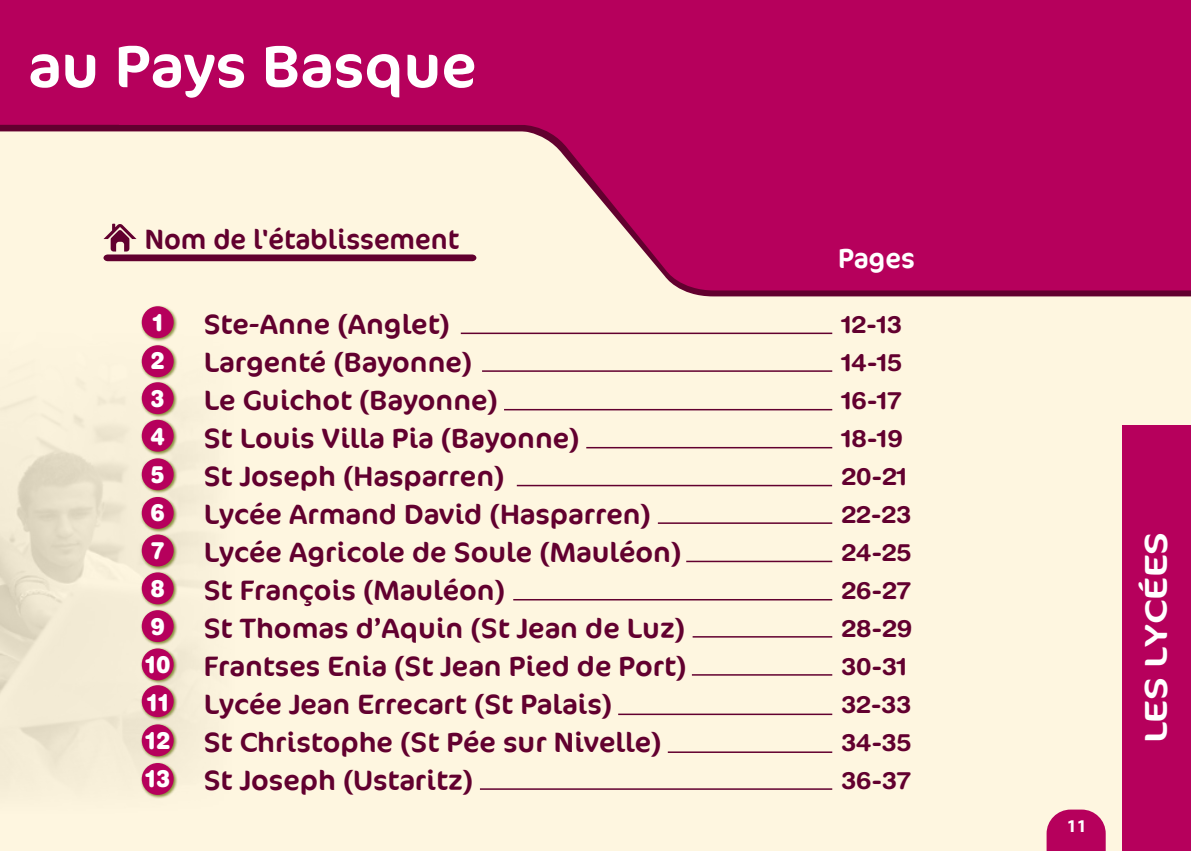
<style>
.page{position:relative;width:1191px;height:851px;background:#fff}
.page>*{position:absolute;margin:0;border:0;box-sizing:border-box;transform-origin:0 0}
.t1{font:60px "Cocon";color:#fff;scale:1.05 1}
.t2{font:32px "Cocon";color:#fff;scale:1.25 1}
.t3{font:28px/38px "Cocon";color:#62002f;scale:1.05 1}
.t4{font:28px "Cocon";color:#62002f}
.t5{font:28px "Cocon";color:#fff}
.t6{font:700 24px/38px "Helvetica Rounded";color:#62002f;scale:1.05 1}
.t7{font:900 24px/38px "Helvetica Rounded";color:#fff;text-align:center;scale:.9 1}
.t8{font:700 18px "Myriad";color:#fff}
</style>
<div class="page">
<div style="left:0;top:0;width:1191px;height:850px;background:#fef6e0"></div>
<img style="left:0;top:381px;width:204px;height:402px">
<svg style="left:1046px;top:809px;width:59px;height:41px;background:#be1d6b"></svg>
<div style="left:140px;top:761px;width:38px;height:38px;background:#626f08;opacity:.75"></div>
<div style="left:142px;top:762px;width:32px;height:32px;background:#b6005c;border-radius:50%"></div>
<div style="left:140px;top:723px;width:38px;height:37px;background:#626f08;opacity:.75"></div>
<div style="left:142px;top:724px;width:32px;height:32px;background:#b6005c;border-radius:50%"></div>
<div style="left:140px;top:683px;width:38px;height:38px;background:#626f08;opacity:.75"></div>
<div style="left:142px;top:685px;width:32px;height:32px;background:#b6005c;border-radius:50%"></div>
<div style="left:140px;top:647px;width:38px;height:37px;background:#626f08;opacity:.75"></div>
<div style="left:142px;top:648px;width:32px;height:32px;background:#b6005c;border-radius:50%"></div>
<div style="left:140px;top:608px;width:38px;height:38px;background:#626f08;opacity:.75"></div>
<div style="left:142px;top:610px;width:32px;height:32px;background:#b6005c;border-radius:50%"></div>
<div style="left:140px;top:571px;width:38px;height:37px;background:#626f08;opacity:.75"></div>
<div style="left:142px;top:572px;width:32px;height:32px;background:#b6005c;border-radius:50%"></div>
<div style="left:140px;top:533px;width:38px;height:37px;background:#626f08;opacity:.75"></div>
<div style="left:142px;top:534px;width:32px;height:32px;background:#b6005c;border-radius:50%"></div>
<div style="left:140px;top:495px;width:38px;height:38px;background:#626f08;opacity:.75"></div>
<div style="left:142px;top:497px;width:32px;height:32px;background:#b6005c;border-radius:50%"></div>
<div style="left:140px;top:457px;width:38px;height:37px;background:#626f08;opacity:.75"></div>
<div style="left:142px;top:458px;width:32px;height:32px;background:#b6005c;border-radius:50%"></div>
<div style="left:140px;top:418px;width:38px;height:38px;background:#626f08;opacity:.75"></div>
<div style="left:142px;top:419px;width:32px;height:32px;background:#b6005c;border-radius:50%"></div>
<div style="left:140px;top:381px;width:38px;height:37px;background:#626f08;opacity:.75"></div>
<div style="left:142px;top:382px;width:32px;height:32px;background:#b6005c;border-radius:50%"></div>
<div style="left:140px;top:344px;width:38px;height:37px;background:#626f08;opacity:.75"></div>
<div style="left:142px;top:345px;width:32px;height:32px;background:#b6005c;border-radius:50%"></div>
<div style="left:140px;top:305px;width:38px;height:37px;background:#626f08;opacity:.75"></div>
<div style="left:142px;top:306px;width:32px;height:32px;background:#b6005c;border-radius:50%"></div>
<svg style="left:114px;top:131px;width:1077px;height:165px"></svg>
<div style="left:0;top:0;width:119px;height:125px;background:#b6005c"></div>
<svg style="left:119px;top:0;width:1072px;height:290px;fill:#b6005c"></svg>
<div style="left:1123px;top:425px;width:68px;height:425px;background:#b6005c"></div>
<svg style="left:103px;top:224px;width:373px;height:37px"></svg>
<hr style="left:461px;top:332px;width:371px;height:2px;background:#62002f">
<hr style="left:482px;top:370px;width:350px;height:2px;background:#62002f">
<hr style="left:504px;top:409px;width:328px;height:1px;background:#62002f">
<hr style="left:586px;top:447px;width:246px;height:1px;background:#62002f">
<hr style="left:517px;top:484px;width:315px;height:2px;background:#62002f">
<hr style="left:658px;top:522px;width:174px;height:2px;background:#62002f">
<hr style="left:686px;top:560px;width:146px;height:2px;background:#62002f">
<hr style="left:513px;top:599px;width:319px;height:1px;background:#62002f">
<hr style="left:692px;top:636px;width:140px;height:1px;background:#62002f">
<hr style="left:692px;top:674px;width:140px;height:1px;background:#62002f">
<hr style="left:618px;top:713px;width:214px;height:2px;background:#62002f">
<hr style="left:480px;top:788px;width:352px;height:1px;background:#62002f">
<hr style="left:668px;top:751px;width:164px;height:1px;background:#62002f">
<h1 class="t1" style="left:28px;top:31px;width:429px">au Pays Basque</h1>
<p class="t4" style="left:145px;top:223px;width:316px">Nom de l'établissement</p>
<p class="t5" style="left:838px;top:242px;width:78px">Pages</p>
<p class="t7" style="left:145px;top:302px;width:30px">1<br>2<br>3<br>4<br>5<br>6<br>7<br>8<br>9<br>10<br>11<br>12<br>13</p>
<p class="t6" style="left:841px;top:305px;width:69px">12-13<br>14-15<br>16-17<br>18-19<br>20-21<br>22-23<br>24-25<br>26-27<br>28-29<br>30-31<br>32-33<br>34-35<br>36-37</p>
<p class="t3" style="left:204px;top:306px;width:461px">Ste-Anne (Anglet)<br>Largenté (Bayonne)<br>Le Guichot (Bayonne)<br>St Louis Villa Pia (Bayonne)<br>St Joseph (Hasparren)<br>Lycée Armand David (Hasparren)<br>Lycée Agricole de Soule (Mauléon)<br>St François (Mauléon)<br>St Thomas d’Aquin (St Jean de Luz)<br>Frantses Enia (St Jean Pied de Port)<br>Lycée Jean Errecart (St Palais)<br>St Christophe (St Pée sur Nivelle)<br>St Joseph (Ustaritz)</p>
<p class="t8" style="left:1066px;top:816px;width:21px">11</p>
<p class="t2" style="left:1137px;top:743px;width:170px;rotate:-90deg">LES LYCÉES</p>
</div>
